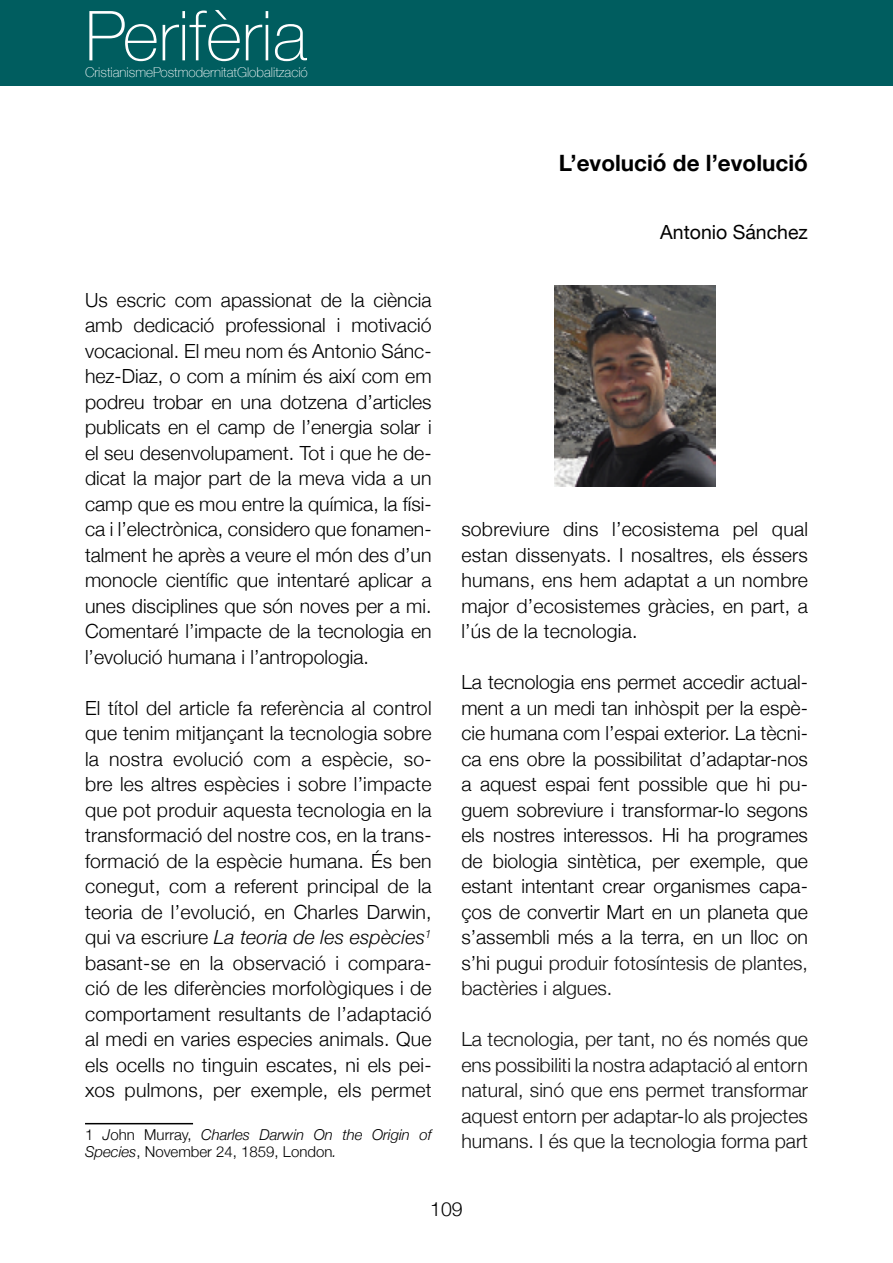
<style>
.page{position:relative;width:893px;height:1263px;background:#fff}
.page>*{position:absolute;margin:0;border:0;box-sizing:border-box;transform-origin:0 0}
.t1{font:100 69px "Helvetica Neue";color:#fff}
.t2{font:700 22.5px "Helvetica Neue";color:#000}
.t3{font:300 19.5px/25.5px "Helvetica Neue";color:#000;text-align:justify}
.t4{font:300 19.5px/25.5px "Helvetica Neue";color:#111;text-align:justify}
.t5{font:19.5px "Helvetica Neue";color:#000}
.t6{font:italic 300 15px/16.5px "Helvetica Neue";color:#000}
.t7{font:100 13.5px "Helvetica Neue";color:#fff}
.s1{font-style:italic}
.s2{font-style:normal}
.s3{color:#111}
</style>
<div class="page">
<div style="left:0;top:0;width:893px;height:86px;background:#005d5f"></div>
<hr style="left:85px;top:1123px;width:108px;height:1px;background:#000">
<img style="left:554px;top:286px;width:161px;height:201px">
<h1 class="t1" style="left:85px;top:-17px;width:224px">Perifèria</h1>
<p class="t7" style="left:85px;top:62px;width:224px">CristianismePostmodernitatGlobalització</p>
<p class="t3" style="left:85px;top:286px;width:348px">Us escric com apassionat de la ciència amb dedicació professional i motivació vocacional. El meu nom és Antonio Sánc&shy;hez-Diaz, o com a mínim és així com em podreu trobar en una dotzena d’articles publicats en el camp de l’energia solar i el seu desenvolupament. Tot i que he de&shy;dicat la major part de la meva vida a un camp que es mou entre la química, la físi&shy;ca i l’electrònica, considero que fonamen&shy;talment he après a veure el món des d’un monocle científic que intentaré aplicar a unes disciplines que són noves per a mi.<br>Comentaré l’impacte de la tecnologia en l’evolució humana i l’antropologia.</p>
<p class="t3" style="left:85px;top:694px;width:348px">El títol del article fa referència al control que tenim mitjançant la tecnologia sobre la nostra evolució com a espècie, so&shy;bre les altres espècies i sobre l’impacte que pot produir aquesta tecnologia en la transformació del nostre cos, en la trans&shy;formació de la espècie humana. És ben conegut, com a referent principal de la teoria de l’evolució, en Charles Darwin, qui va escriure <span class="s1">La teoria de les espècies</span><sup>1 </sup>basant-se en la observació i compara&shy;ció de les diferències morfològiques i de comportament resultants de l’adaptació al medi en varies especies animals. Que els ocells no tinguin escates, ni els pei&shy;xos pulmons, per exemple, els permet</p>
<p class="t6" style="left:85px;top:1125px;width:348px"><span class="s2">1</span> J<span class="s2">ohn Murray,</span> Charles Darwin On the Origin of<br>Species<span class="s2">, November 24, 1859, London</span>.</p>
<p class="t2" style="left:559px;top:145px;width:251px">L’evolució de l’evolució</p>
<p class="t5" style="left:660px;top:218px;width:149px">Antonio Sánchez</p>
<p class="t3" style="left:461px;top:515px;width:348px">sobreviure dins l’ecosistema pel qual estan dissenyats. I nosaltres, els éssers humans, ens hem adaptat a un nombre major d’ecosistemes gràcies, en part, a l’ús de la tecnologia.</p>
<p class="t3" style="left:461px;top:668px;width:348px">La tecnologia ens permet accedir actual&shy;ment a un medi tan inhòspit per la espè&shy;cie humana com l’espai exterior. La tècni&shy;ca ens obre la possibilitat d’adaptar-nos a aquest espai fent possible que hi pu&shy;guem sobreviure i transformar-lo segons els nostres interessos. Hi ha programes de biologia sintètica, per exemple, que estant intentant crear organismes capa&shy;ços de convertir Mart en un planeta que s’assembli més a la terra, en un lloc on s’hi pugui <span class="s3">produir fotosíntesis de plantes, bactèries i algues.</span></p>
<p class="t4" style="left:461px;top:1025px;width:348px">La tecnologia, per tant, no és només que ens possibiliti la nostra adaptació al entorn natural, sinó que ens permet transformar aquest entorn per adaptar-lo als projectes humans. I és que la tecnologia forma part</p>
<p class="t3" style="left:430px;top:1195px;width:34px">109</p>
</div>
